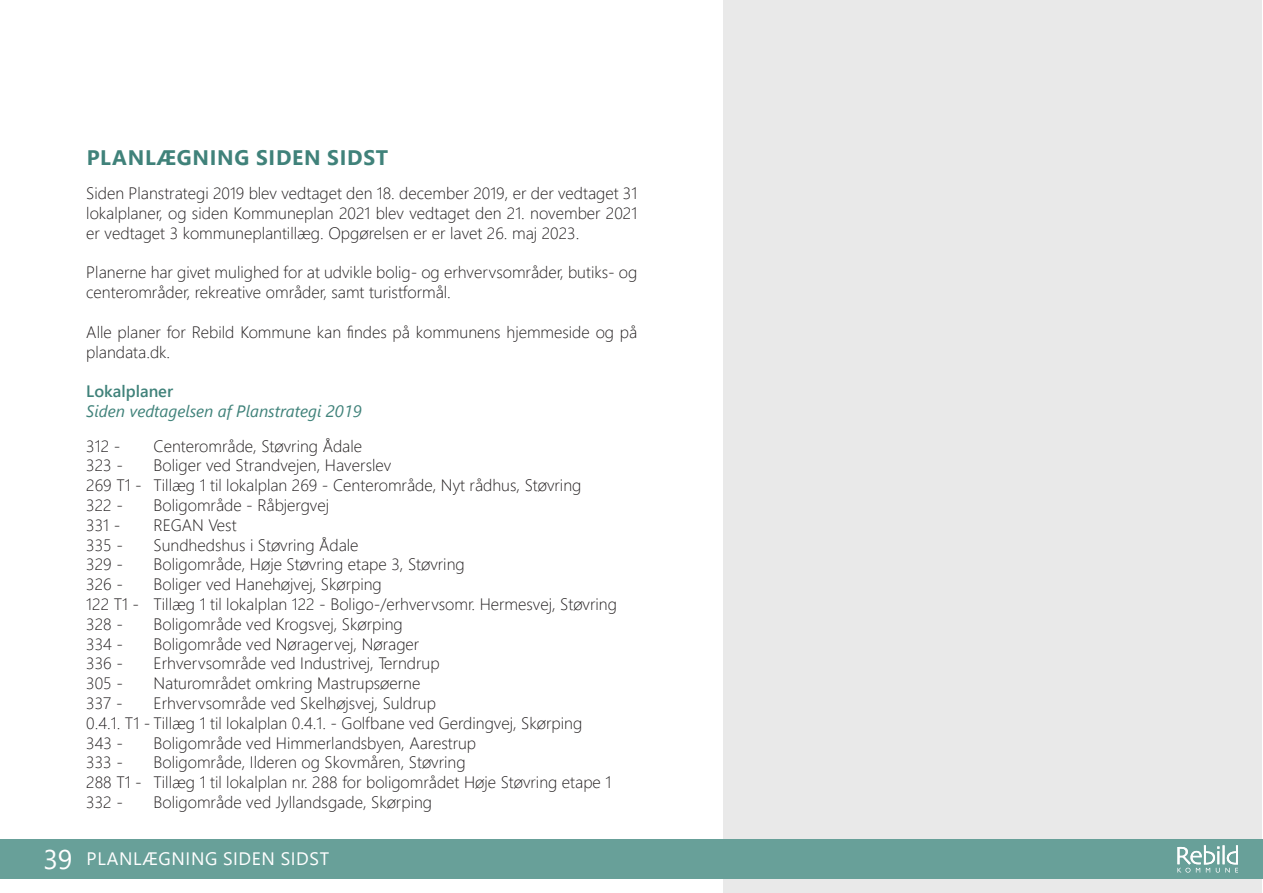
<style>
.page{position:relative;width:1263px;height:893px;background:#fff}
.page>*{position:absolute;margin:0;border:0;box-sizing:border-box;transform-origin:0 0}
.t1{font:27px "Segoe UI";color:#fff}
.t2{font:700 21px "Segoe UI";letter-spacing:.035em;color:#40827a}
.t3{font:18px "Segoe UI";letter-spacing:.035em;color:#fff}
.t4{font:300 16.5px/19.8px "Segoe UI";color:#231f20}
.t5{font:italic 16.5px "Segoe UI";color:#40827a}
.t6{font:600 16.5px "Segoe UI";color:#40827a}
</style>
<div class="page">
<div style="left:724px;top:1px;width:538px;height:892px;background:#e9e9e9"></div>
<div style="left:0;top:839px;width:1263px;height:40px;background:#68a099"></div>
<svg style="left:1177px;top:845px;width:61px;height:28px"></svg>
<h1 class="t1" style="left:43px;top:834px;width:31px">39</h1>
<p class="t2" style="left:87px;top:137px;width:303px">PLANLÆGNING SIDEN SIDST</p>
<p class="t4" style="left:86px;top:182px;width:552px;text-align:justify">Siden Planstrategi 2019 blev vedtaget den 18. december 2019, er der vedtaget 31 lokalplaner, og siden Kommuneplan 2021 blev vedtaget den 21. november 2021 er vedtaget 3 kommuneplantillæg. Opgørelsen er er lavet 26. maj 2023.</p>
<p class="t4" style="left:86px;top:261px;width:552px">Planerne har givet mulighed for at udvikle bolig- og erhvervsområder, butiks- og centerområder, rekreative områder, samt turistformål.</p>
<p class="t4" style="left:86px;top:320px;width:552px">Alle planer for Rebild Kommune kan findes på kommunens hjemmeside og på plandata.dk.</p>
<p class="t6" style="left:86px;top:376px;width:88px">Lokalplaner</p>
<p class="t5" style="left:86px;top:395px;width:277px">Siden vedtagelsen af Planstrategi 2019</p>
<p class="t4" style="left:86px;top:434px;width:497px">312 -<br>323 -<br>269 T1 -<br>322 -<br>331 -<br>335 -<br>329 -<br>326 -<br>122 T1 -<br>328 -<br>334 -<br>336 -<br>305 -<br>337 -<br>0.4.1. T1 - Tillæg 1 til lokalplan 0.4.1. - Golfbane ved Gerdingvej, Skørping<br>343 -<br>333 -<br>288 T1 -<br>332 -</p>
<p class="t4" style="left:153px;top:434px;width:465px">Centerområde, Støvring Ådale<br>Boliger ved Strandvejen, Haverslev<br>Tillæg 1 til lokalplan 269 - Centerområde, Nyt rådhus, Støvring Boligområde - Råbjergvej<br>REGAN Vest<br>Sundhedshus i Støvring Ådale<br>Boligområde, Høje Støvring etape 3, Støvring<br>Boliger ved Hanehøjvej, Skørping<br>Tillæg 1 til lokalplan 122 - Boligo-/erhvervsomr. Hermesvej, Støvring Boligområde ved Krogsvej, Skørping<br>Boligområde ved Nøragervej, Nørager<br>Erhvervsområde ved Industrivej, Terndrup<br>Naturområdet omkring Mastrupsøerne<br>Erhvervsområde ved Skelhøjsvej, Suldrup</p>
<p class="t4" style="left:153px;top:731px;width:459px">Boligområde ved Himmerlandsbyen, Aarestrup<br>Boligområde, Ilderen og Skovmåren, Støvring<br>Tillæg 1 til lokalplan nr. 288 for boligområdet Høje Støvring etape 1<br>Boligområde ved Jyllandsgade, Skørping</p>
<p class="t3" style="left:87px;top:842px;width:244px">PLANLÆGNING SIDEN SIDST</p>
</div>
